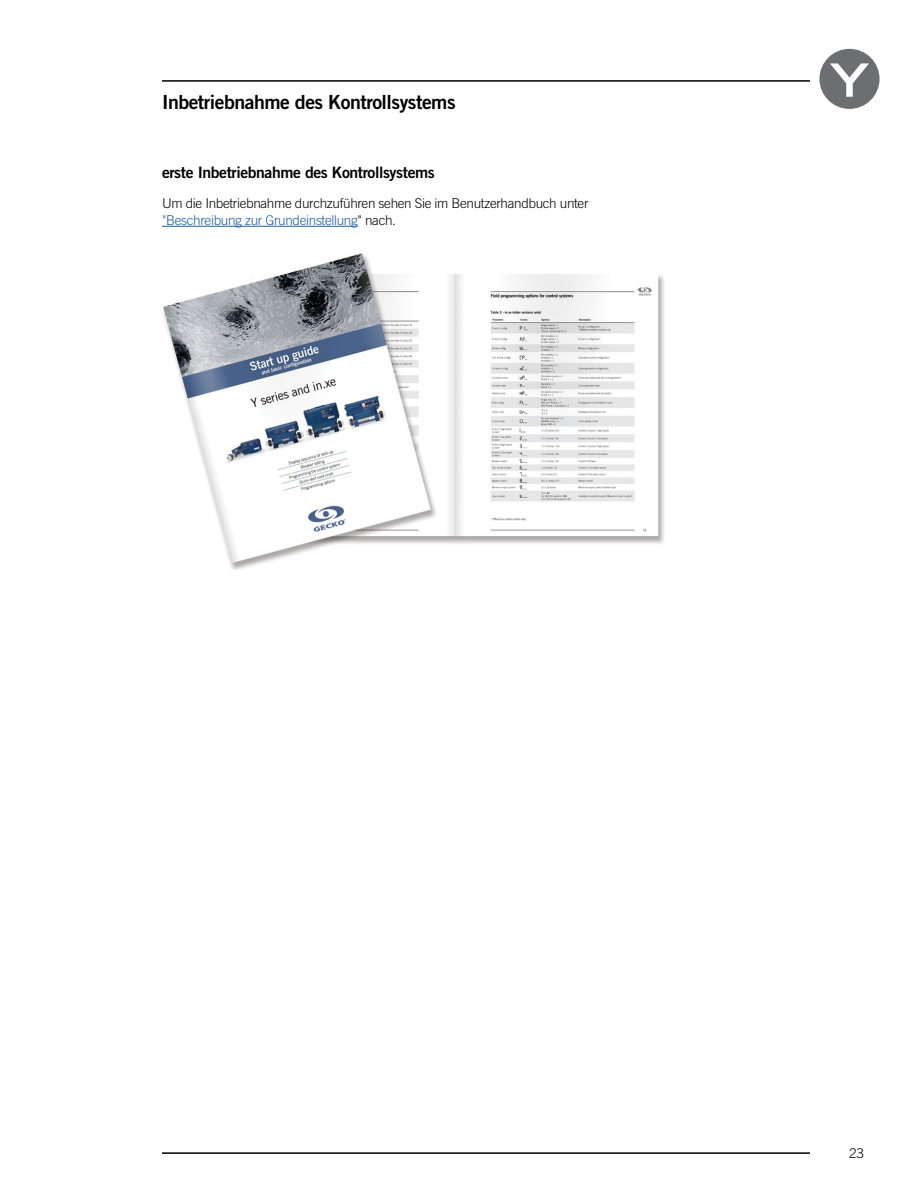
<style>
.page{position:relative;width:918px;height:1188px;background:#fff}
.page>*{position:absolute;margin:0;border:0;box-sizing:border-box;transform-origin:0 0}
.t1{font:19.5px "Trade Gothic LT Std Bd 2";letter-spacing:-.025em;color:#000}
.t2{font:15.75px "Trade Gothic LT Std Bd 2";letter-spacing:-.025em;color:#000}
.t3{font:300 13.5px/16.5px "Trade Gothic LT Std";letter-spacing:-.025em;color:#000}
.s1{color:#215e9e}
</style>
<div class="page">
<hr style="left:162px;top:1152px;width:648px;height:2px;background:#000">
<hr style="left:162px;top:80px;width:648px;height:2px;background:#000">
<div style="left:819px;top:49px;width:61px;height:60px;background:#6d6e71;border-radius:50%"></div>
<svg style="left:830px;top:63px;width:39px;height:34px"></svg>
<img style="left:163px;top:253px;width:501px;height:317px">
<hr style="left:162px;top:226px;width:196px;height:1px;background:#215e9e">
<h1 class="t1" style="left:162px;top:90px;width:295px">Inbetriebnahme des Kontrollsystems</h1>
<p class="t2" style="left:162px;top:163px;width:274px">erste Inbetriebnahme des Kontrollsystems</p>
<p class="t3" style="left:162px;top:195px;width:428px">Um die Inbetriebnahme durchzuführen sehen Sie im Benutzerhandbuch unter <span class="s1">"Beschreibung zur Grundeinstellung</span>" nach.</p>
<p class="t3" style="left:849px;top:1145px;width:16px">23</p>
</div>
